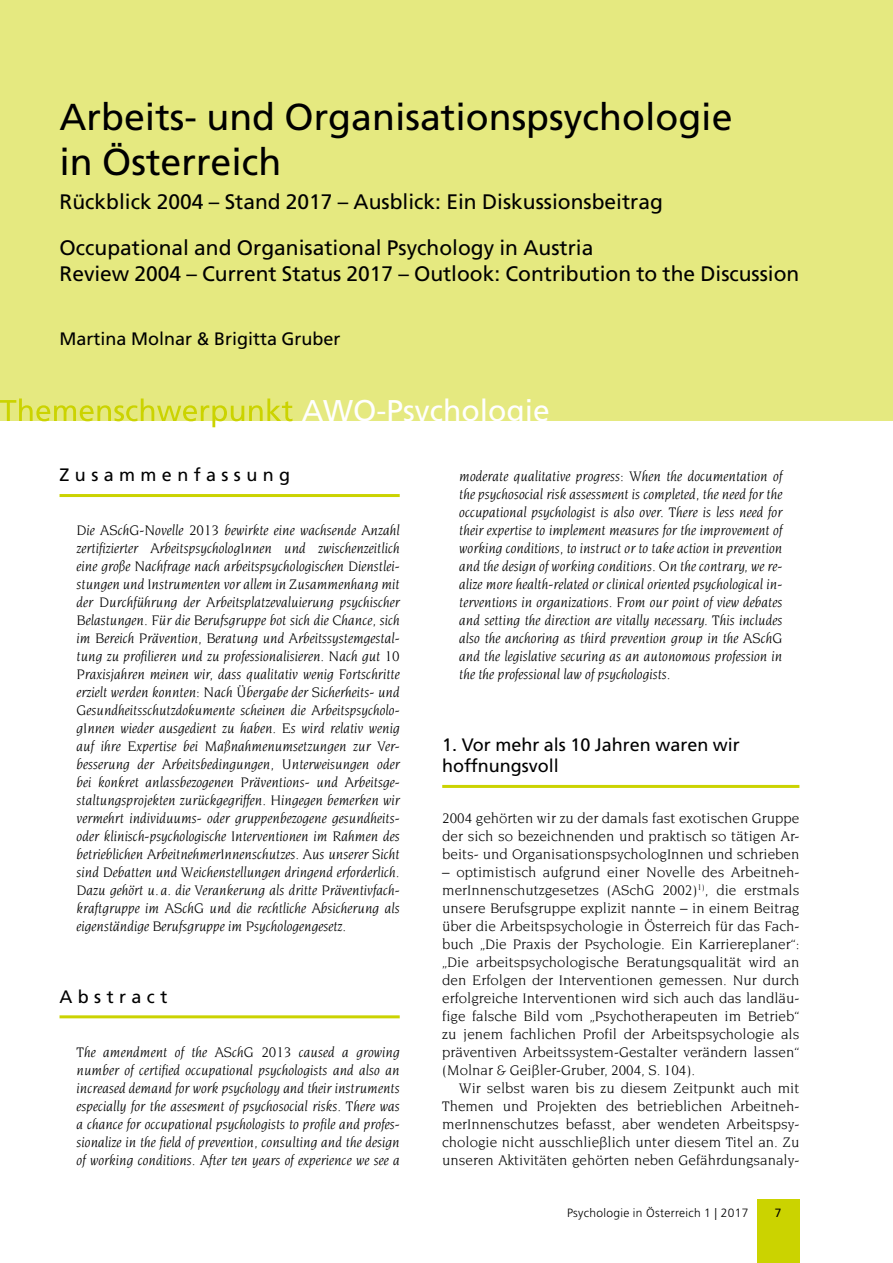
<style>
.page{position:relative;width:893px;height:1263px;background:#fff}
.page>*{position:absolute;margin:0;border:0;box-sizing:border-box;transform-origin:0 0}
.t1{font:37.5px/45px "Frutiger";color:#000}
.t2{font:30px "Frutiger";color:#fff}
.t3{font:21px/25.2px "Frutiger";color:#000}
.t4{font:18px/21.6px "Frutiger";color:#000}
.t5{font:18px "Frutiger";letter-spacing:.3em;color:#000}
.t6{font:italic 15px/18px "Novarese";color:#000;text-align:justify}
.t7{font:15px/18px "Novarese";color:#000;text-align:justify}
.t8{font:300 12px "Frutiger";letter-spacing:.025em;color:#000}
.t9{font:12px "Frutiger";color:#000}
</style>
<div class="page">
<div style="left:0;top:0;width:893px;height:421px;background:#e5e980"></div>
<svg style="left:0;top:398px;width:292px;height:29px"></svg>
<div style="left:757px;top:1199px;width:42px;height:64px;background:#cbd300"></div>
<hr style="left:60px;top:494px;width:340px;height:3px;background:#cbd300">
<hr style="left:60px;top:1015px;width:340px;height:3px;background:#cbd300">
<hr style="left:442px;top:785px;width:357px;height:3px;background:#cbd300">
<h1 class="t1" style="left:60px;top:95px;width:674px">Arbeits- und Organisationspsychologie in Österreich</h1>
<h3 class="t3" style="left:60px;top:189px;width:605px">Rückblick 2004 – Stand 2017 – Ausblick: Ein Diskussionsbeitrag</h3>
<h3 class="t3" style="left:60px;top:236px;width:741px">Occupational and Organisational Psychology in Austria<br>Review 2004 – Current Status 2017 – Outlook: Contribution to the Discussion</h3>
<p class="t4" style="left:60px;top:328px;width:283px">Martina Molnar &amp; Brigitta Gruber</p>
<h2 class="t2" style="left:302px;top:393px;width:249px">AWO-Psychologie</h2>
<p class="t5" style="left:60px;top:464px;width:232px">Zusammenfassung</p>
<p class="t6" style="left:77px;top:520px;width:325px">Die ASchG-Novelle 2013 bewirkte eine wachsende Anzahl zertifizierter ArbeitspsychologInnen und zwischenzeitlich eine große Nachfrage nach arbeitspsychologischen Dienstlei&shy;stungen und Instrumenten vor allem in Zusammenhang mit der Durchführung der Arbeitsplatzevaluierung psychischer Belastungen. Für die Berufsgruppe bot sich die Chance, sich im Bereich Prävention, Beratung und Arbeitssystemgestal&shy;tung zu profilieren und zu professionalisieren. Nach gut 10<br>Praxisjahren meinen wir, dass qualitativ wenig Fortschritte erzielt werden konnten: Nach Übergabe der Sicherheits- und Gesundheitsschutzdokumente scheinen die Arbeitspsycholo&shy;gInnen wieder ausgedient zu haben. Es wird relativ wenig auf ihre Expertise bei Maßnahmenumsetzungen zur Ver&shy;besserung der Arbeitsbedingungen, Unterweisungen oder bei konkret anlassbezogenen Präventions- und Arbeitsge&shy;staltungsprojekten zurückgegriffen. Hingegen bemerken wir vermehrt individuums- oder gruppenbezogene gesundheits&shy;oder klinisch-psychologische Interventionen im Rahmen des betrieblichen ArbeitnehmerInnenschutzes. Aus unserer Sicht sind Debatten und Weichenstellungen dringend erforderlich.<br>Dazu gehört u. a. die Verankerung als dritte Präventivfach&shy;kraftgruppe im ASchG und die rechtliche Absicherung als eigenständige Berufsgruppe im Psychologengesetz.</p>
<p class="t5" style="left:60px;top:986px;width:109px">Abstract</p>
<p class="t6" style="left:77px;top:1042px;width:325px">The amendment of the ASchG 2013 caused a growing number of certified occupational psychologists and also an increased demand for work psychology and their instruments especially for the assesment of psychosocial risks. There was a chance for occupational psychologists to profile and profes&shy;sionalize in the field of prevention, consulting and the design of working conditions. After ten years of experience we see a</p>
<p class="t6" style="left:459px;top:466px;width:325px">moderate qualitative progress: When the documentation of the psychosocial risk assessment is completed, the need for the occupational psychologist is also over. There is less need for their expertise to implement measures for the improvement of working conditions, to instruct or to take action in prevention and the design of working conditions. On the contrary, we re&shy;alize more health-related or clinical oriented psychological in&shy;terventions in organizations. From our point of view debates and setting the direction are vitally necessary. This includes also the anchoring as third prevention group in the ASchG and the legislative securing as an autonomous profession in the the professional law of psychologists.</p>
<p class="t4" style="left:442px;top:734px;width:299px">1. Vor mehr als 10 Jahren waren wir hoffnungsvoll</p>
<p class="t7" style="left:442px;top:808px;width:359px">2004 gehörten wir zu der damals fast exotischen Gruppe der sich so bezeichnenden und praktisch so tätigen Ar&shy;beits- und OrganisationspsychologInnen und schrieben</p>
<p class="t7" style="left:442px;top:862px;width:359px">– optimistisch aufgrund einer Novelle des Arbeitneh&shy;merInnenschutzgesetzes (ASchG 2002)<sup>1)</sup>, die erstmals unsere Berufsgruppe explizit nannte – in einem Beitrag über die Arbeitspsychologie in Österreich für das Fach&shy;buch „Die Praxis der Psychologie. Ein Karriereplaner“: „Die arbeitspsychologische Beratungsqualität wird an den Erfolgen der Interventionen gemessen. Nur durch erfolgreiche Interventionen wird sich auch das landläu&shy;fige falsche Bild vom „Psychotherapeuten im Betrieb“ zu jenem fachlichen Profil der Arbeitspsychologie als präventiven Arbeitssystem-Gestalter verändern lassen“ (Molnar &amp; Geißler-Gruber, 2004, S. 104).</p>
<p class="t7" style="left:442px;top:1078px;width:359px;text-indent:17px">Wir selbst waren bis zu diesem Zeitpunkt auch mit Themen und Projekten des betrieblichen Arbeitneh&shy;merInnenschutzes befasst, aber wendeten Arbeitspsy&shy;chologie nicht ausschließlich unter diesem Titel an. Zu unseren Aktivitäten gehörten neben Gefährdungsanaly-</p>
<p class="t8" style="left:567px;top:1206px;width:183px">Psychologie in Österreich 1 | 2017</p>
<p class="t9" style="left:775px;top:1205px;width:8px">7</p>
</div>
